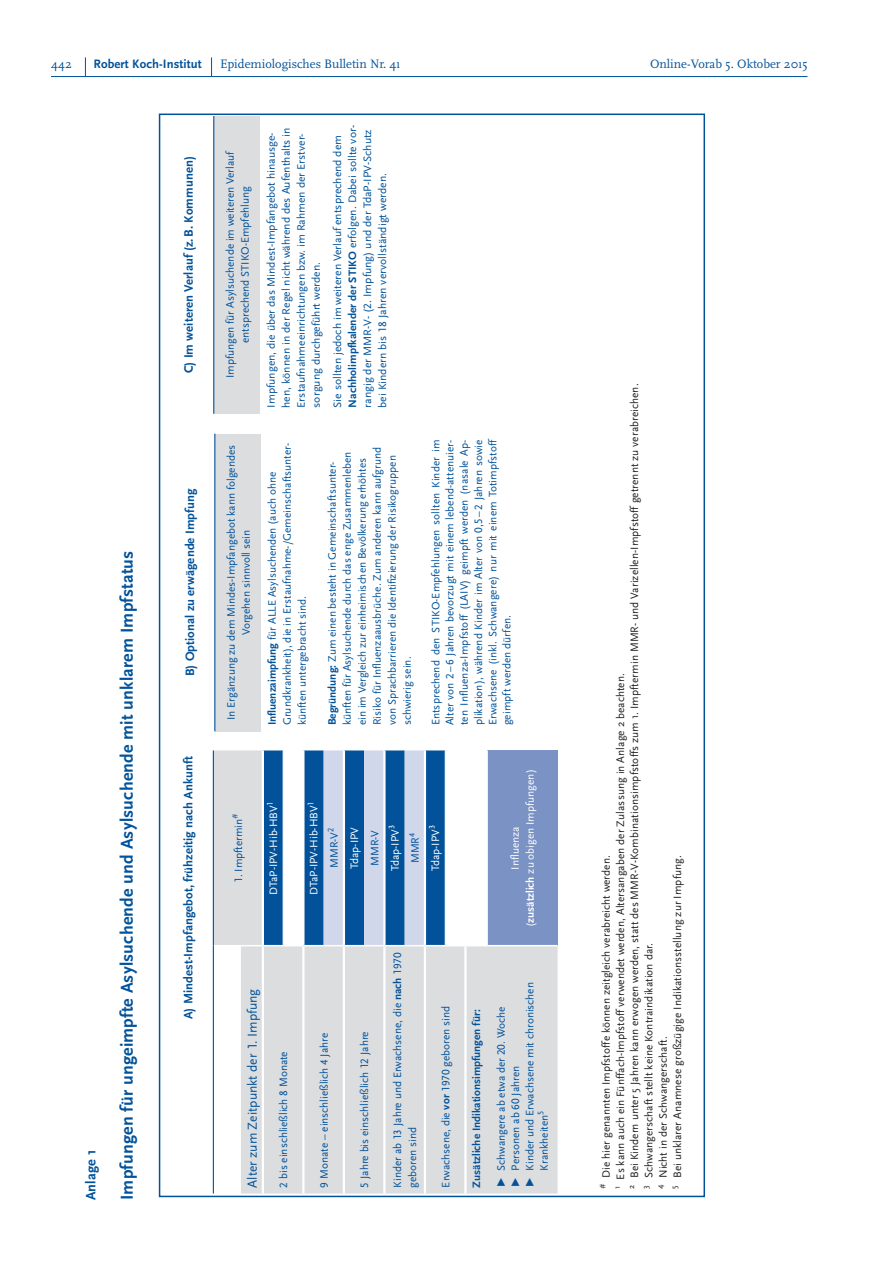
<style>
.page{position:relative;width:893px;height:1263px;background:#fff}
.page>*{position:absolute;margin:0;border:0;box-sizing:border-box;transform-origin:0 0}
.t1{font:700 18px "Scala Sans Pro";letter-spacing:.01em;color:#01529a}
.t2{font:700 14.25px "Scala Sans Pro";letter-spacing:.01em;color:#01529a}
.t3{font:13.5px "Scala Sans Pro";color:#01529a}
.t4{font:700 12.75px "Scala Sans Pro";letter-spacing:.005em;color:#01529a}
.t5{font:12.75px "Scala Pro";color:#01529a}
.t6{font:11.25px/15px "Scala Sans Pro";color:#01529a}
.t7{font:11.25px/14.2px "Scala Sans Pro";letter-spacing:.005em;color:#231f20}
.t8{font:11.25px/20.2px "Scala Sans Pro";color:#fff;text-align:center}
.t9{font:700 11.25px "Scala Sans Pro";color:#01529a}
.s1{font-weight:700}
.s2{color:#01529a}
</style>
<div class="page">
<svg style="left:85px;top:57px;width:1px;height:19px"></svg>
<svg style="left:211px;top:57px;width:1px;height:19px"></svg>
<hr style="left:51px;top:76px;width:756px;height:1px;background:#01529a">
<div style="left:159px;top:114px;width:546px;height:1083px;background:#fff;border:2px solid #01529a"></div>
<div style="left:241px;top:946px;width:317px;height:247px;background:#dcdddf"></div>
<div style="left:487px;top:750px;width:71px;height:196px;background:#7a92c4"></div>
<hr style="left:262px;top:946px;width:2px;height:247px;background:#fff">
<hr style="left:302px;top:946px;width:2px;height:247px;background:#fff">
<hr style="left:343px;top:946px;width:2px;height:247px;background:#fff">
<hr style="left:383px;top:946px;width:3px;height:247px;background:#fff">
<hr style="left:424px;top:946px;width:2px;height:247px;background:#fff">
<hr style="left:464px;top:946px;width:3px;height:247px;background:#fff">
<hr style="left:486px;top:750px;width:2px;height:195px;background:#fff">
<svg style="left:214px;top:750px;width:232px;height:196px;background:#85a8ca"></svg>
<hr style="left:487px;top:945px;width:71px;height:1px;background:#fff">
<hr style="left:213px;top:946px;width:1px;height:247px;background:#01529a">
<hr style="left:213px;top:750px;width:1px;height:196px;background:#01529a">
<div style="left:215px;top:434px;width:47px;height:297px;background:#dcdddf"></div>
<hr style="left:214px;top:434px;width:1px;height:297px;background:#01529a">
<div style="left:163px;top:116px;width:51px;height:298px;background:#fff"></div>
<div style="left:214px;top:116px;width:47px;height:298px;background:#dcdddf"></div>
<div style="left:261px;top:116px;width:298px;height:298px;background:#fff"></div>
<hr style="left:213px;top:116px;width:1px;height:298px;background:#01529a">
<p class="t5" style="left:51px;top:56px;width:22px">442</p>
<p class="t4" style="left:94px;top:56px;width:110px">Robert Koch-Institut</p>
<p class="t5" style="left:220px;top:56px;width:182px">Epidemiologisches Bulletin Nr. 41</p>
<p class="t5" style="left:650px;top:56px;width:159px">Online-Vorab 5. Oktober 2015</p>
<p class="t2" style="left:82px;top:1200px;width:52px;rotate:-90deg">Anlage 1</p>
<h1 class="t1" style="left:116px;top:1200px;width:651px;rotate:-90deg">Impfungen für ungeimpfte Asylsuchende und Asylsuchende mit unklarem Impfstatus</h1>
<p class="t4" style="left:181px;top:373px;width:219px;rotate:-90deg">C) Im weiteren Verlauf (z.B. Kommunen)</p>
<p class="t6" style="left:223px;top:378px;width:229px;text-align:center;rotate:-90deg">Impfungen für Asylsuchende im weiteren Verlauf entsprechend STIKO-Empfehlung</p>
<p class="t6" style="left:264px;top:408px;width:282px;rotate:-90deg">Impfungen, die über das Mindest-Impfangebot hinausge&shy;hen, können in der Regel nicht während des Aufenthalts in Erstaufnahmeeinrichtungen bzw. im Rahmen der Erstver&shy;sorgung durchgeführt werden.</p>
<p class="t6" style="left:330px;top:408px;width:284px;rotate:-90deg">Sie sollten jedoch im weiteren Verlauf entsprechend dem <span class="s1">Nachholimpfkalender der STIKO</span> erfolgen. Dabei sollte vor&shy;rangig der MMR-V- (2. Impfung) und der TdaP-IPV-Schutz bei Kindern bis 18 Jahren vervollständigt werden.</p>
<p class="t4" style="left:182px;top:676px;width:189px;rotate:-90deg">B) Optional zu erwägende Impfung</p>
<p class="t4" style="left:181px;top:1019px;width:264px;rotate:-90deg">A) Mindest-Impfangebot, frühzeitig nach Ankunft</p>
<p class="t6" style="left:224px;top:720px;width:277px;text-align:center;rotate:-90deg">In Ergänzung zu dem Mindes-Impfangebot kann folgendes<br>Vorgehen sinnvoll sein</p>
<p class="t6" style="left:265px;top:725px;width:284px;rotate:-90deg"><span class="s1">Influenzaimpfung</span> für ALLE Asylsuchenden (auch ohne<br>Grundkrankheit), die in Erstaufnahme-/Gemeinschaftsunter&shy;künften untergebracht sind.</p>
<p class="t6" style="left:325px;top:725px;width:280px;rotate:-90deg"><span class="s1">Begründung:</span> Zum einen besteht in Gemeinschaftsunter&shy;künften für Asylsuchende durch das enge Zusammenleben ein im Vergleich zur einheimischen Bevölkerung erhöhtes Risiko für Influenzaausbrüche. Zum anderen kann aufgrund von Sprachbarrieren die Identifizierung der Risikogruppen schwierig sein.</p>
<p class="t6" style="left:429px;top:725px;width:288px;line-height:14.2px;text-align:justify;rotate:-90deg">Entsprechend den STIKO-Empfehlungen sollten Kinder im Alter von 2 – 6 Jahren bevorzugt mit einem lebend-attenuier&shy;ten Influenza-Impfstoff (LAIV) geimpft werden (nasale Ap&shy;plikation), während Kinder im Alter von 0,5 – 2 Jahren sowie Erwachsene (inkl. Schwangere) nur mit einem Totimpfstoff geimpft werden dürfen.</p>
<p class="t6" style="left:231px;top:883px;width:71px;rotate:-90deg">1. Impftermin<sup>#</sup></p>
<p class="t8" style="left:263px;top:895px;width:95px;rotate:-90deg">DTaP-IPV-Hib-HBV<sup>1</sup></p>
<p class="t3" style="left:245px;top:1187px;width:200px;rotate:-90deg">Alter zum Zeitpunkt der 1. Impfung</p>
<p class="t6" style="left:276px;top:1187px;width:138px;rotate:-90deg">2 bis einschließlich 8 Monate</p>
<p class="t8" style="left:304px;top:895px;width:95px;rotate:-90deg">DTaP-IPV-Hib-HBV<sup>1<br></sup><span class="s2">MMR-V</span><sup>2</sup></p>
<p class="t8" style="left:344px;top:869px;width:43px;rotate:-90deg">Tdap-IPV</p>
<p class="t6" style="left:367px;top:866px;width:37px;rotate:-90deg">MMR-V</p>
<p class="t8" style="left:385px;top:871px;width:47px;rotate:-90deg">Tdap-IPV<sup>3<br></sup><span class="s2">MMR</span><sup>4</sup></p>
<p class="t8" style="left:425px;top:871px;width:47px;rotate:-90deg">Tdap-IPV<sup>3</sup></p>
<p class="t6" style="left:317px;top:1187px;width:156px;rotate:-90deg">9 Monate – einschließlich 4 Jahre</p>
<p class="t6" style="left:357px;top:1187px;width:158px;rotate:-90deg">5 Jahre bis einschließlich 12 Jahre</p>
<p class="t6" style="left:390px;top:1187px;width:237px;rotate:-90deg">Kinder ab 13 Jahre und Erwachsene, die <span class="s1">nach</span> 1970 geboren sind</p>
<p class="t6" style="left:438px;top:1187px;width:183px;rotate:-90deg">Erwachsene, die <span class="s1">vor</span> 1970 geboren sind</p>
<p class="t8" style="left:508px;top:927px;width:159px;line-height:15px;rotate:-90deg">Influenza<br>(<span class="s1">zusätzlich</span> zu obigen Impfungen)</p>
<p class="t6" style="left:522px;top:1187px;width:207px;rotate:-90deg">▶ Kinder und Erwachsene mit chronischen</p>
<p class="t9" style="left:470px;top:1187px;width:179px;rotate:-90deg">Zusätzliche Indikationsimpfungen für:</p>
<p class="t6" style="left:494px;top:1187px;width:182px;rotate:-90deg">▶ Schwangere ab etwa der 20. Woche</p>
<p class="t6" style="left:508px;top:1187px;width:123px;rotate:-90deg">▶ Personen ab 60 Jahren</p>
<p class="t6" style="left:536px;top:1170px;width:61px;rotate:-90deg">Krankheiten<sup>5</sup></p>
<p class="t7" style="left:599px;top:1189px;width:807px;rotate:-90deg"><sup>#</sup> Die hier genannten Impfstoffe können zeitgleich verabreicht werden.<br><sup>1</sup> Es kann auch ein Fünffach-Impfstoff verwendet werden, Altersangaben der Zulassung in Anlage 2 beachten.<br><sup>2</sup> Bei Kindern unter 5 Jahren kann erwogen werden, statt des MMR-V-Kombinationsimpfstoffs zum 1. Impftermin MMR- und Varizellen-Impfstoff getrennt zu verabreichen.<br><sup>3</sup> Schwangerschaft stellt keine Kontraindikation dar.<br><sup>4</sup> Nicht in der Schwangerschaft.<br><sup>5</sup> Bei unklarer Anamnese großzügige Indikationsstellung zur Impfung.</p>
</div>
